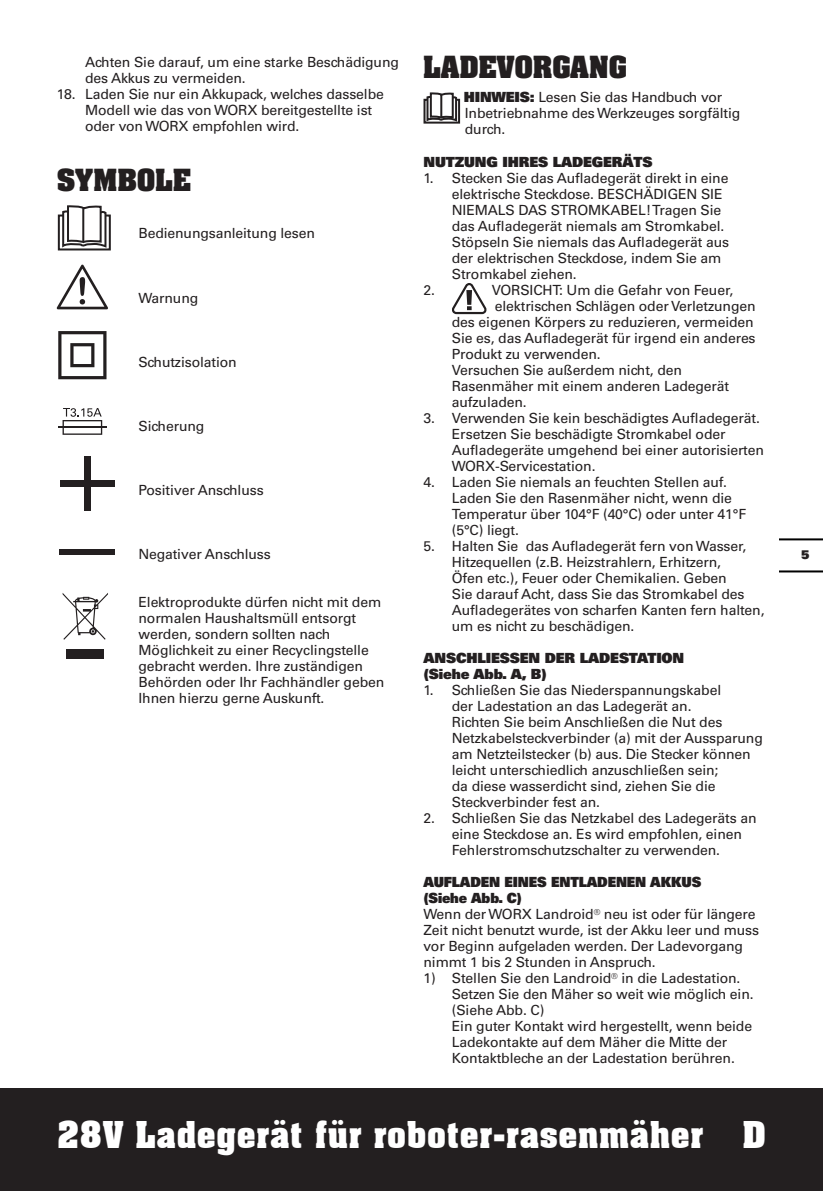
<style>
.page{position:relative;width:823px;height:1191px;background:#fff}
.page>*{position:absolute;margin:0;border:0;box-sizing:border-box;transform-origin:0 0}
.t1{font:700 36px "Aachen BT";color:#fff;scale:.95 1}
.t2{font:700 26px "Aachen";letter-spacing:-.01em;color:#231f20}
.t3{font:14px/16px "Univers";letter-spacing:-.01em;color:#231f20}
.t4{font:900 14px/16px "Univers";letter-spacing:-.01em;color:#231f20}
.t5{font:900 12px "Univers";color:#231f20}
.s1{font-weight:900}
</style>
<div class="page">
<div style="left:0;top:1089px;width:822px;height:102px;background:#231f20"></div>
<hr style="left:779px;top:570px;width:43px;height:2px;background:#000">
<hr style="left:779px;top:538px;width:43px;height:2px;background:#000">
<div style="left:423px;top:99px;width:37px;height:25px;border:2px solid #231f20"></div>
<svg style="left:424px;top:92px;width:34px;height:31px"></svg>
<hr style="left:440px;top:95px;width:2px;height:22px;background:#231f20">
<svg style="left:452px;top:283px;width:34px;height:31px"></svg>
<svg style="left:57px;top:265px;width:51px;height:44px"></svg>
<svg style="left:58px;top:331px;width:48px;height:48px"></svg>
<div style="left:58px;top:214px;width:53px;height:36px;border:2px solid #231f20"></div>
<svg style="left:60px;top:205px;width:47px;height:43px"></svg>
<hr style="left:82px;top:209px;width:2px;height:33px;background:#231f20">
<svg style="left:63px;top:593px;width:45px;height:47px"></svg>
<div style="left:66px;top:649px;width:38px;height:9px;background:#231f20"></div>
<div style="left:60px;top:480px;width:54px;height:6px;background:#231f20"></div>
<div style="left:84px;top:456px;width:6px;height:55px;background:#231f20"></div>
<div style="left:60px;top:549px;width:55px;height:5px;background:#231f20"></div>
<hr style="left:58px;top:427px;width:48px;height:1px;background:#231f20">
<svg style="left:62px;top:408px;width:40px;height:27px"></svg>
<p class="t3" style="left:85px;top:54px;width:315px">Achten Sie darauf, um eine starke Beschädigung des Akkus zu vermeiden.</p>
<p class="t3" style="left:85px;top:86px;width:300px;text-indent:-28px">18. Laden Sie nur ein Akkupack, welches dasselbe<br>Modell wie das von WORX bereitgestellte ist oder von WORX empfohlen wird.</p>
<h2 class="t2" style="left:57px;top:161px;width:136px">SYMBOLE</h2>
<p class="t3" style="left:138px;top:226px;width:178px">Bedienungsanleitung lesen</p>
<p class="t3" style="left:138px;top:290px;width:61px">Warnung</p>
<p class="t3" style="left:138px;top:354px;width:100px">Schutzisolation</p>
<p class="t3" style="left:138px;top:418px;width:67px">Sicherung</p>
<p class="t3" style="left:138px;top:482px;width:127px">Positiver Anschluss</p>
<p class="t3" style="left:138px;top:545px;width:134px">Negativer Anschluss</p>
<p class="t3" style="left:138px;top:594px;width:247px">Elektroprodukte dürfen nicht mit dem normalen Haushaltsmüll entsorgt werden, sondern sollten nach Möglichkeit zu einer Recyclingstelle gebracht werden. Ihre zuständigen Behörden oder Ihr Fachhändler geben Ihnen hierzu gerne Auskunft.</p>
<h2 class="t2" style="left:423px;top:48px;width:205px">LADEVORGANG</h2>
<p class="t3" style="left:463px;top:89px;width:278px"><span class="s1">HINWEIS:</span> Lesen Sie das Handbuch vor<br>Inbetriebnahme des Werkzeuges sorgfältig durch.</p>
<p class="t4" style="left:423px;top:154px;width:230px">NUTZUNG IHRES LADEGERÄTS</p>
<p class="t3" style="left:423px;top:170px;width:306px">1. Stecken Sie das Aufladegerät direkt in eine</p>
<p class="t3" style="left:451px;top:186px;width:272px">elektrische Steckdose. BESCHÄDIGEN SIE</p>
<p class="t3" style="left:451px;top:202px;width:271px">NIEMALS DAS STROMKABEL! Tragen Sie</p>
<p class="t3" style="left:451px;top:218px;width:274px">das Aufladegerät niemals am Stromkabel.</p>
<p class="t3" style="left:451px;top:234px;width:279px">Stöpseln Sie niemals das Aufladegerät aus</p>
<p class="t3" style="left:451px;top:250px;width:271px">der elektrischen Steckdose, indem Sie am</p>
<p class="t3" style="left:451px;top:266px;width:126px">Stromkabel ziehen.</p>
<p class="t3" style="left:423px;top:282px;width:13px">2.</p>
<p class="t3" style="left:491px;top:282px;width:243px">VORSICHT: Um die Gefahr von Feuer,</p>
<p class="t3" style="left:494px;top:298px;width:262px">elektrischen Schlägen oder Verletzungen</p>
<p class="t3" style="left:451px;top:314px;width:303px">des eigenen Körpers zu reduzieren, vermeiden</p>
<p class="t3" style="left:451px;top:330px;width:305px">Sie es, das Aufladegerät für irgend ein anderes</p>
<p class="t3" style="left:451px;top:346px;width:150px">Produkt zu verwenden.</p>
<p class="t3" style="left:451px;top:362px;width:231px">Versuchen Sie außerdem nicht, den</p>
<p class="t3" style="left:451px;top:378px;width:278px">Rasenmäher mit einem anderen Ladegerät</p>
<p class="t3" style="left:451px;top:394px;width:76px">aufzuladen.</p>
<p class="t3" style="left:451px;top:410px;width:313px;text-indent:-28px">3. Verwenden Sie kein beschädigtes Aufladegerät.<br>Ersetzen Sie beschädigte Stromkabel oder Aufladegeräte umgehend bei einer autorisierten WORX-Servicestation.</p>
<p class="t3" style="left:451px;top:474px;width:295px;text-indent:-28px">4. Laden Sie niemals an feuchten Stellen auf.<br>Laden Sie den Rasenmäher nicht, wenn die Temperatur über 104°F (40°C) oder unter 41°F (5°C) liegt.</p>
<p class="t3" style="left:451px;top:538px;width:314px;text-indent:-28px">5. Halten Sie das Aufladegerät fern von Wasser, Hitzequellen (z.B. Heizstrahlern, Erhitzern,<br>Öfen etc.), Feuer oder Chemikalien. Geben<br>Sie darauf Acht, dass Sie das Stromkabel des Aufladegerätes von scharfen Kanten fern halten, um es nicht zu beschädigen.</p>
<p class="t4" style="left:423px;top:650px;width:262px">ANSCHLIESSEN DER LADESTATION (Siehe Abb. A, B)</p>
<p class="t3" style="left:451px;top:682px;width:312px;text-indent:-28px">1. Schließen Sie das Niederspannungskabel<br>der Ladestation an das Ladegerät an.<br>Richten Sie beim Anschließen die Nut des Netzkabelsteckverbinder (a) mit der Aussparung am Netzteilstecker (b) aus. Die Stecker können leicht unterschiedlich anzuschließen sein;<br>da diese wasserdicht sind, ziehen Sie die Steckverbinder fest an.</p>
<p class="t3" style="left:451px;top:810px;width:306px;text-indent:-28px">2. Schließen Sie das Netzkabel des Ladegeräts an eine Steckdose an. Es wird empfohlen, einen<br>Fehlerstromschutzschalter zu verwenden.</p>
<p class="t3" style="left:423px;top:874px;width:337px"><span class="s1">AUFLADEN EINES ENTLADENEN AKKUS<br>(Siehe Abb. C)<br></span>Wenn der WORX Landroid<sup>®</sup> neu ist oder für längere Zeit nicht benutzt wurde, ist der Akku leer und muss vor Beginn aufgeladen werden. Der Ladevorgang nimmt 1 bis 2 Stunden in Anspruch.</p>
<p class="t3" style="left:451px;top:970px;width:303px;text-indent:-28px">1) Stellen Sie den Landroid<sup>®</sup> in die Ladestation.<br>Setzen Sie den Mäher so weit wie möglich ein. (Siehe Abb. C)<br>Ein guter Kontakt wird hergestellt, wenn beide Ladekontakte auf dem Mäher die Mitte der Kontaktbleche an der Ladestation berühren.</p>
<h1 class="t1" style="left:57px;top:1112px;width:747px">28V Ladegerät für roboter-rasenmäher D</h1>
<p class="t5" style="left:800px;top:546px;width:10px">5</p>
</div>
